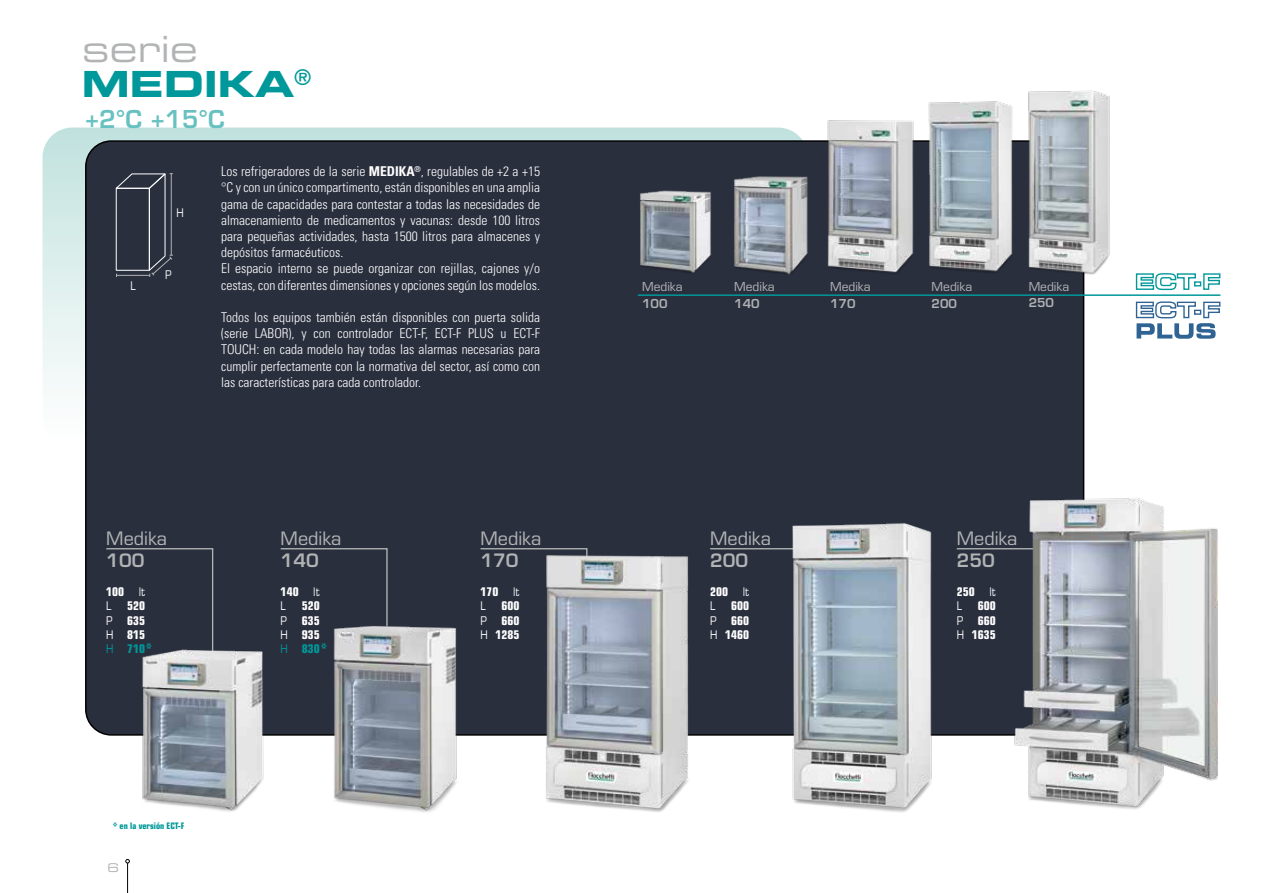
<style>
.page{position:relative;width:1263px;height:893px;background:#fff}
.page>*{position:absolute;margin:0;border:0;box-sizing:border-box;transform-origin:0 0}
.t1{font:36px "Eurostile LT Std Bold Ex 2";color:#00989a}
.t2{font:36px "Eurostile LT Std Ex 2";color:#b1b3b4}
.t3{font:600 24px "Eurostile LT Std";color:#68c1c1}
.t4{font:18px "Eurostile LT Std";color:#b1b3b4}
.t5{font:600 18px "Eurostile LT Std";color:#b1b3b4}
.t6{font:300 condensed 13.5px/16.2px "Univers LT Std";color:#fff}
.t7{font:700 condensed 12px/14.4px "Eurostile LT Std";color:#fff}
.t8{font:12px "Eurostile LT Std";color:#b1b3b4}
.t9{font:600 12px "Eurostile LT Std";color:#b1b3b4}
.t10{font:condensed 12px "Eurostile LT Std";color:#fff}
.t11{font:12px "Eurostile LT Std Ex 2";color:#b1b3b4}
.t12{font:700 condensed 9px "Eurostile LT Std";color:#00989a}
.s1{font-weight:700}
.s2{font-weight:400}
.s3{font-weight:400;color:#00989a}
.s4{color:#00989a}
</style>
<div class="page">
<svg style="left:43px;top:128px;width:765px;height:318px"></svg>
<div style="left:86px;top:141px;width:998px;height:594px;background:#2a2f3e;border-radius:26px"></div>
<hr style="left:127px;top:863px;width:1px;height:30px;background:#000">
<svg style="left:125px;top:859px;width:5px;height:4px"></svg>
<svg style="left:115px;top:173px;width:58px;height:104px"></svg>
<svg style="left:106px;top:548px;width:108px;height:93px"></svg>
<hr style="left:710px;top:548px;width:106px;height:1px;background:#b1b3b4">
<svg style="left:280px;top:548px;width:108px;height:70px"></svg>
<svg style="left:480px;top:548px;width:54px;height:2px"></svg>
<hr style="left:957px;top:548px;width:106px;height:1px;background:#b1b3b4">
<img style="left:330px;top:618px;width:133px;height:195px">
<img style="left:134px;top:641px;width:137px;height:171px">
<img style="left:1005px;top:488px;width:213px;height:321px">
<img style="left:783px;top:523px;width:153px;height:289px">
<img style="left:534px;top:548px;width:165px;height:264px">
<img style="left:734px;top:176px;width:74px;height:99px">
<img style="left:640px;top:190px;width:71px;height:83px">
<img style="left:822px;top:120px;width:95px;height:154px">
<img style="left:925px;top:101px;width:91px;height:172px">
<img style="left:1023px;top:90px;width:87px;height:188px">
<hr style="left:638px;top:294px;width:582px;height:2px;background:#00989a">
<svg style="left:1135px;top:273px;width:86px;height:18px"></svg>
<svg style="left:1135px;top:301px;width:86px;height:38px"></svg>
<h1 class="t2" style="left:82px;top:25px;width:117px">serie</h1>
<h1 class="t1" style="left:82px;top:58px;width:231px">MEDIKA<sup>®</sup></h1>
<h2 class="t3" style="left:85px;top:104px;width:141px">+2°C +15°C</h2>
<p class="t10" style="left:130px;top:278px;width:7px">L</p>
<p class="t10" style="left:176px;top:206px;width:9px">H</p>
<p class="t10" style="left:165px;top:267px;width:8px">P</p>
<p class="t6" style="left:221px;top:163px;width:320px">Los refrigeradores de la serie <span class="s1">MEDIKA</span><sup>®</sup>, regulables de +2 a +15 °C y con un único compartimento, están disponibles en una amplia gama de capacidades para contestar a todas las necesidades de almacenamiento de medicamentos y vacunas: desde 100 litros para pequeñas actividades, hasta 1500 litros para almacenes y depósitos farmacéuticos.<br>El espacio interno se puede organizar con rejillas, cajones y/o cestas, con diferentes dimensiones y opciones según los modelos.</p>
<p class="t6" style="left:221px;top:309px;width:320px;text-align:justify">Todos los equipos también están disponibles con puerta solida (serie LABOR), y con controlador ECT-F, ECT-F PLUS u ECT-F TOUCH: en cada modelo hay todas las alarmas necesarias para cumplir perfectamente con la normativa del sector, así como con las características para cada controlador.</p>
<h3 class="t4" style="left:106px;top:528px;width:62px">Medika</h3>
<h3 class="t5" style="left:106px;top:549px;width:40px">100</h3>
<p class="t7" style="left:106px;top:584px;width:41px">100 <span class="s2">lt<br>L</span></p>
<p class="t7" style="left:106px;top:599px;width:47px;text-indent:21px">520<br><span class="s2">P</span> 635<br><span class="s2">H</span> 815<br><span class="s3">H</span> <span class="s4">710*</span></p>
<h3 class="t4" style="left:281px;top:528px;width:62px">Medika</h3>
<h3 class="t5" style="left:281px;top:549px;width:40px">140</h3>
<p class="t7" style="left:281px;top:584px;width:40px">140 <span class="s2">lt<br>L</span></p>
<p class="t7" style="left:281px;top:599px;width:47px;text-indent:21px">520<br><span class="s2">P</span> 635<br><span class="s2">H</span> 935<br><span class="s3">H</span> <span class="s4">830*</span></p>
<h3 class="t4" style="left:480px;top:528px;width:62px">Medika</h3>
<h3 class="t5" style="left:480px;top:549px;width:40px">170</h3>
<p class="t7" style="left:480px;top:584px;width:40px">170 <span class="s2">lt<br>L</span></p>
<p class="t7" style="left:480px;top:599px;width:40px;text-align:justify;text-indent:21px">600<br><span class="s2">P</span> 660<br><span class="s2">H</span> 1285</p>
<p class="t12" style="left:113px;top:820px;width:73px">* en la versión ECT-F</p>
<p class="t11" style="left:107px;top:860px;width:13px">6</p>
<p class="t8" style="left:642px;top:280px;width:42px">Medika</p>
<p class="t9" style="left:642px;top:296px;width:27px">100</p>
<p class="t8" style="left:734px;top:280px;width:42px">Medika</p>
<p class="t9" style="left:734px;top:296px;width:27px">140</p>
<p class="t8" style="left:830px;top:280px;width:42px">Medika</p>
<p class="t9" style="left:830px;top:296px;width:27px">170</p>
<p class="t8" style="left:932px;top:280px;width:42px">Medika</p>
<p class="t9" style="left:932px;top:296px;width:27px">200</p>
<p class="t8" style="left:1029px;top:279px;width:42px">Medika</p>
<p class="t9" style="left:1029px;top:295px;width:27px">250</p>
<h3 class="t4" style="left:710px;top:528px;width:62px">Medika</h3>
<h3 class="t5" style="left:710px;top:549px;width:40px">200</h3>
<p class="t7" style="left:710px;top:584px;width:40px">200 <span class="s2">lt<br>L</span></p>
<p class="t7" style="left:710px;top:599px;width:40px;text-align:justify;text-indent:21px">600<br><span class="s2">P</span> 660<br><span class="s2">H</span> 1460</p>
<h3 class="t4" style="left:957px;top:528px;width:62px">Medika</h3>
<h3 class="t5" style="left:957px;top:549px;width:40px">250</h3>
<p class="t7" style="left:957px;top:584px;width:40px">250 <span class="s2">lt<br>L</span></p>
<p class="t7" style="left:957px;top:599px;width:40px;text-align:justify;text-indent:21px">600<br><span class="s2">P</span> 660<br><span class="s2">H</span> 1635</p>
</div>
